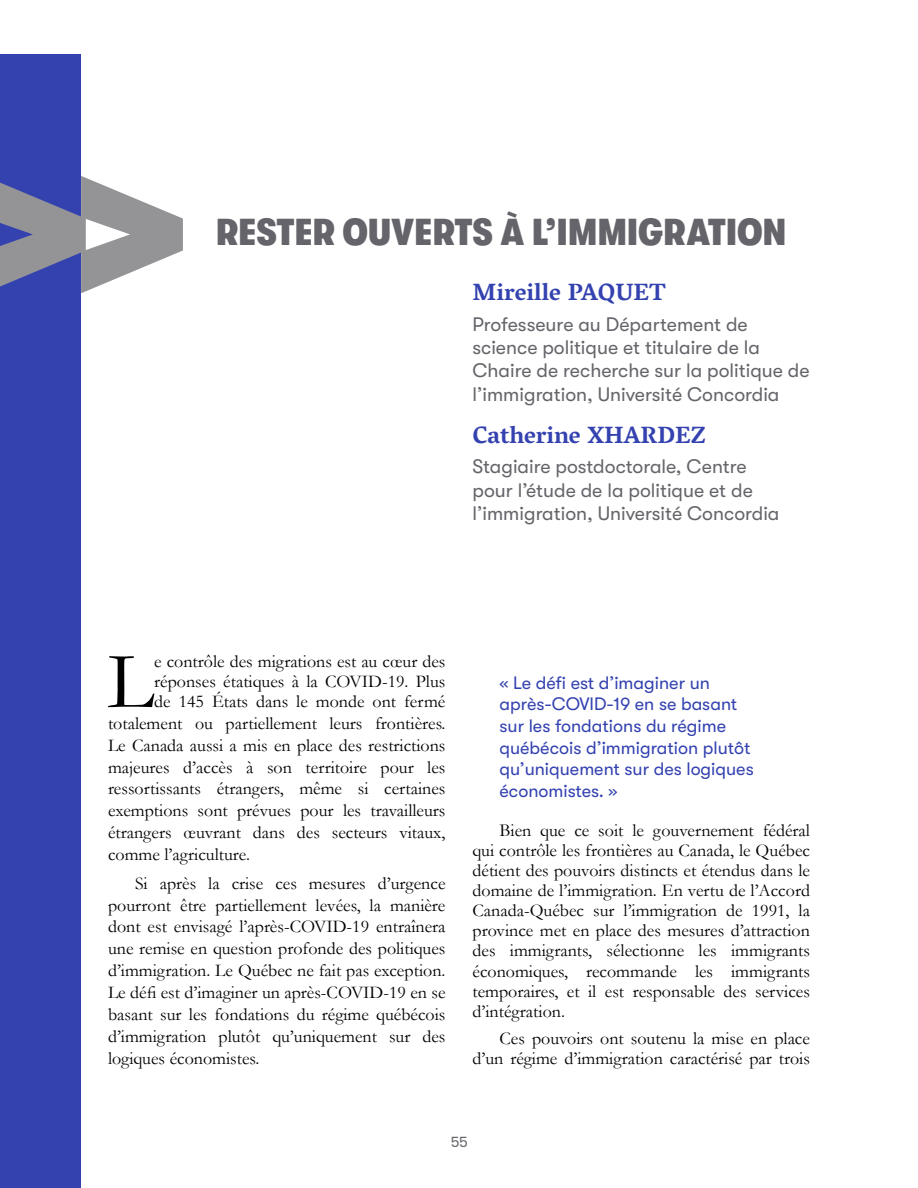
<style>
.page{position:relative;width:918px;height:1188px;background:#fff}
.page>*{position:absolute;margin:0;border:0;box-sizing:border-box;transform-origin:0 0}
.t1{font:700 212.7px "Roboto";color:#949497}
.Corps_de_texte_1er_p{font:81.45px "Garamond";color:#000}
.Chapitre_TITRE{font:900 condensed 37.5px "GT Walsheim";letter-spacing:.01em;color:#64646a}
.Chapitre_Auteurs{font:700 24px "Vesper Libre";color:#3442b0}
.Chapître_Auteurs_fon{font:19.5px/23.4px "GT Walsheim";color:#64646a}
.CORPS_DE_TEXTE{font:18px/20.1px "Garamond";color:#000;text-align:justify}
.Corps_de_texte_1er_p-2{font:18px/21.9px "Garamond";color:#000;text-align:justify}
.Phrases_EXERGUE{font:18px/21.6px "GT Walsheim";color:#3442b0}
.t2{font:15px "GT Walsheim";color:#64646a}
</style>
<div class="page">
<div style="left:0;top:54px;width:81px;height:1134px;background:#3442b0"></div>
<svg style="left:0;top:176px;width:183px;height:118px"></svg>
<h1 class="t1" style="left:-23px;top:74px;width:209px">&gt;&gt;</h1>
<p class="Chapitre_TITRE" style="left:216px;top:211px;width:572px">RESTER OUVERTS À L’IMMIGRATION</p>
<p class="Chapitre_Auteurs" style="left:472px;top:278px;width:195px">Mireille PAQUET</p>
<p class="Chapître_Auteurs_fon" style="left:472px;top:312px;width:339px">Professeure au Département de science politique et titulaire de la Chaire de recherche sur la politique de l’immigration, Université Concordia</p>
<p class="Chapitre_Auteurs" style="left:472px;top:421px;width:235px">Catherine XHARDEZ</p>
<p class="Chapître_Auteurs_fon" style="left:472px;top:455px;width:308px">Stagiaire postdoctorale, Centre pour l’étude de la politique et de l’immigration, Université Concordia</p>
<p class="Corps_de_texte_1er_p" style="left:108px;top:627px;width:48px">L</p>
<p class="Corps_de_texte_1er_p-2" style="left:154px;top:651px;width:293px;line-height:19.8px">e contrôle des migrations est au cœur des réponses étatiques à la COVID-19. Plus de 145 États dans le monde ont fermé</p>
<p class="Corps_de_texte_1er_p-2" style="left:108px;top:712px;width:339px">totalement ou partiellement leurs frontières.<br>Le Canada aussi a mis en place des restrictions majeures d’accès à son territoire pour les ressortissants étrangers, même si certaines exemptions sont prévues pour les travailleurs étrangers œuvrant dans des secteurs vitaux, comme l’agriculture.</p>
<p class="CORPS_DE_TEXTE" style="left:108px;top:872px;width:339px;line-height:21.9px;text-indent:27px">Si après la crise ces mesures d’urgence pourront être partiellement levées, la manière dont est envisagé l’après-COVID-19 entraînera une remise en question profonde des politiques d’immigration. Le Québec ne fait pas exception.<br>Le défi est d’imaginer un après-COVID-19 en se basant sur les fondations du régime québécois d’immigration plutôt qu’uniquement sur des logiques économistes.</p>
<p class="Phrases_EXERGUE" style="left:500px;top:672px;width:256px">« Le défi est d’imaginer un après-COVID-19 en se basant sur les fondations du régime québécois d’immigration plutôt qu’uniquement sur des logiques économistes. »</p>
<p class="CORPS_DE_TEXTE" style="left:472px;top:819px;width:339px;text-indent:27px">Bien que ce soit le gouvernement fédéral qui contrôle les frontières au Canada, le Québec détient des pouvoirs distincts et étendus dans le domaine de l’immigration. En vertu de l’Accord Canada-Québec sur l’immigration de 1991, la province met en place des mesures d’attraction des immigrants, sélectionne les immigrants économiques, recommande les immigrants temporaires, et il est responsable des services d’intégration.</p>
<p class="CORPS_DE_TEXTE" style="left:472px;top:1028px;width:339px;text-align:right">Ces pouvoirs ont soutenu la mise en place d’un régime d’immigration caractérisé par trois</p>
<p class="t2" style="left:450px;top:1133px;width:19px">55</p>
</div>
